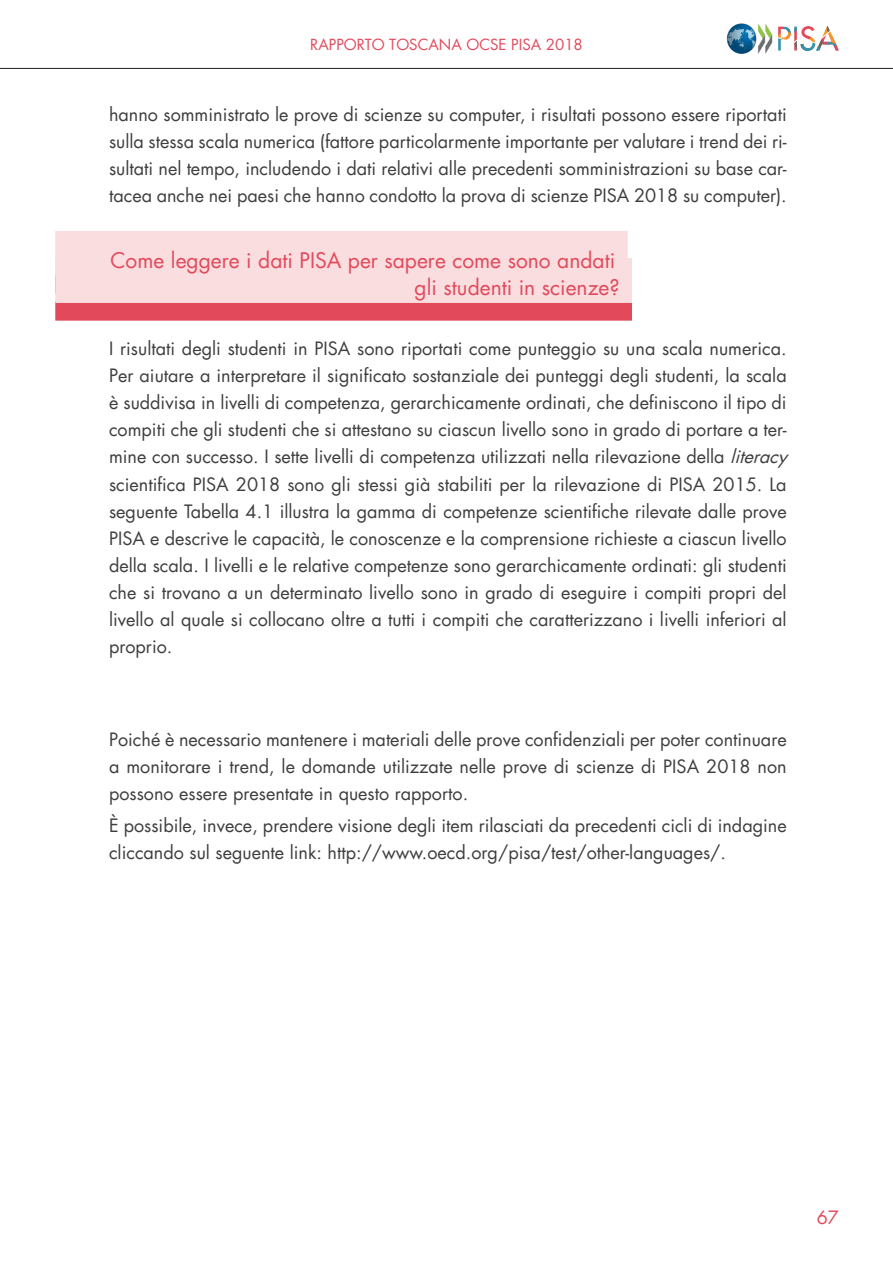
<style>
.page{position:relative;width:893px;height:1263px;background:#fff}
.page>*{position:absolute;margin:0;border:0;box-sizing:border-box;transform-origin:0 0}
.Titoletti_laterali{font:21px "Futura Std";color:#e24a5c}
.testo{font:18px/27px "Futura Std";color:#3e3e3f;text-align:justify}
.t1{font:18px "Futura Std";color:#e24a5c}
.t2{font:15px "Futura Std";color:#e24a5c}
.s1{font-style:italic}
</style>
<div class="page">
<img style="left:726px;top:23px;width:46px;height:31px">
<svg style="left:778px;top:26px;width:61px;height:25px"></svg>
<hr style="left:0;top:68px;width:893px;height:1px;background:#231f20">
<div style="left:55px;top:231px;width:573px;height:45px;background:#f9dddf"></div>
<div style="left:55px;top:301px;width:577px;height:20px;background:#e24a5c"></div>
<div style="left:55px;top:258px;width:577px;height:45px;background:#f9dddf"></div>
<p class="t2" style="left:310px;top:35px;width:274px">RAPPORTO TOSCANA OCSE PISA 2018</p>
<p class="testo" style="left:109px;top:101px;width:679px">hanno somministrato le prove di scienze su computer, i risultati possono essere riportati sulla stessa scala numerica (fattore particolarmente importante per valutare i trend dei ri&shy;sultati nel tempo, includendo i dati relativi alle precedenti somministrazioni su base car&shy;tacea anche nei paesi che hanno condotto la prova di scienze PISA 2018 su computer).</p>
<p class="Titoletti_laterali" style="left:111px;top:247px;width:506px">Come leggere i dati PISA per sapere come sono andati</p>
<p class="Titoletti_laterali" style="left:415px;top:274px;width:207px">gli studenti in scienze?</p>
<p class="testo" style="left:109px;top:336px;width:679px">I risultati degli studenti in PISA sono riportati come punteggio su una scala numerica.<br>Per aiutare a interpretare il significato sostanziale dei punteggi degli studenti, la scala è suddivisa in livelli di competenza, gerarchicamente ordinati, che definiscono il tipo di compiti che gli studenti che si attestano su ciascun livello sono in grado di portare a ter&shy;mine con successo. I sette livelli di competenza utilizzati nella rilevazione della <span class="s1">literacy </span>scientifica PISA 2018 sono gli stessi già stabiliti per la rilevazione di PISA 2015. La seguente Tabella 4.1 illustra la gamma di competenze scientifiche rilevate dalle prove PISA e descrive le capacità, le conoscenze e la comprensione richieste a ciascun livello della scala. I livelli e le relative competenze sono gerarchicamente ordinati: gli studenti che si trovano a un determinato livello sono in grado di eseguire i compiti propri del livello al quale si collocano oltre a tutti i compiti che caratterizzano i livelli inferiori al proprio.</p>
<p class="testo" style="left:109px;top:726px;width:679px">Poiché è necessario mantenere i materiali delle prove confidenziali per poter continuare a monitorare i trend, le domande utilizzate nelle prove di scienze di PISA 2018 non possono essere presentate in questo rapporto.</p>
<p class="testo" style="left:109px;top:812px;width:679px">È possibile, invece, prendere visione degli item rilasciati da precedenti cicli di indagine cliccando sul seguente link: http://www.oecd.org/pisa/test/other-languages/.</p>
<p class="t1" style="left:817px;top:1206px;width:24px">67</p>
</div>
